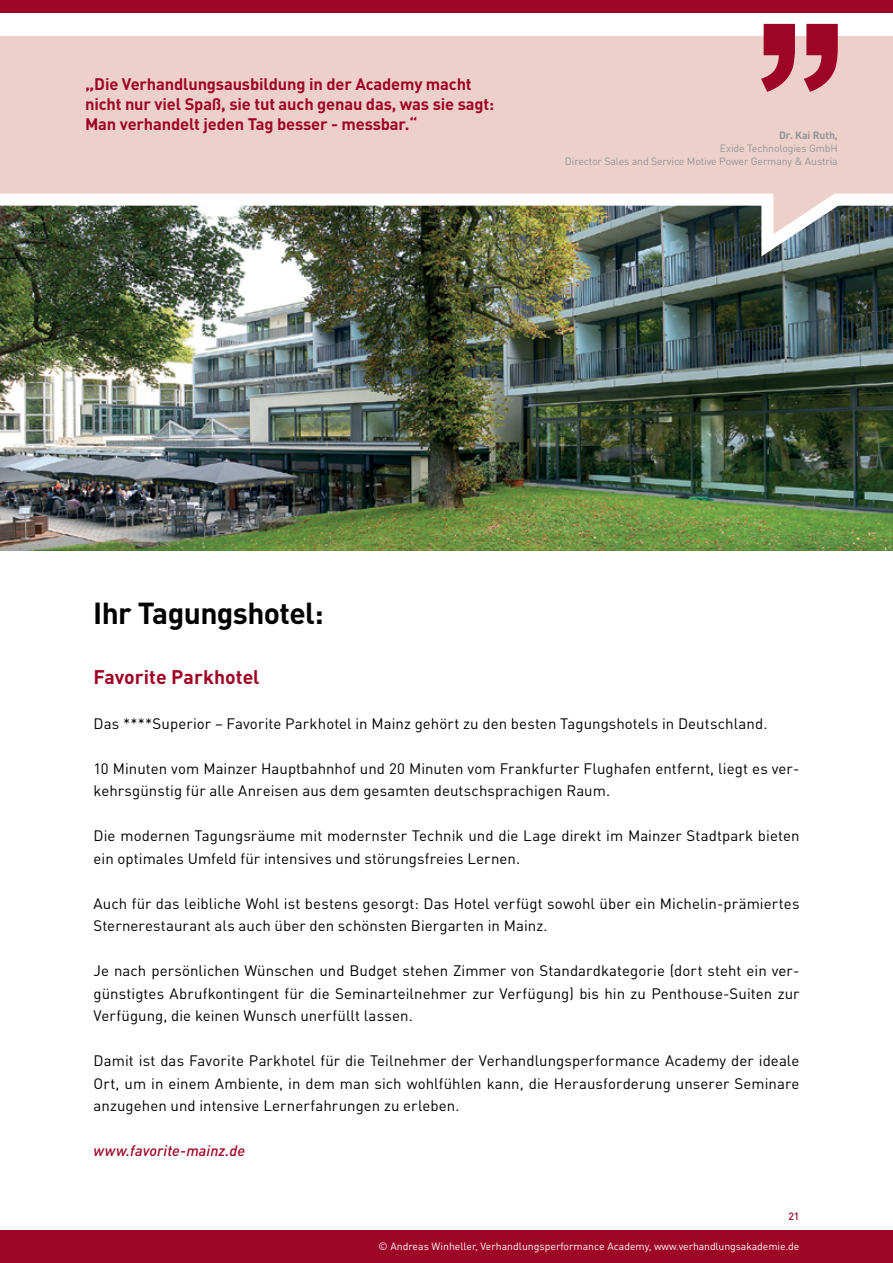
<style>
.page{position:relative;width:893px;height:1263px;background:#fff}
.page>*{position:absolute;margin:0;border:0;box-sizing:border-box;transform-origin:0 0}
.t1{font:700 30px "DINOT";letter-spacing:-.02em;color:#000}
.t2{font:700 19.5px "DINOT";color:#9e0425}
.t3{font:700 16.5px/19.8px "DINOT";letter-spacing:-.01em;color:#9e0425}
.t4{font:15px/22.5px "DINOT";letter-spacing:.005em;color:#000}
.t5{font:italic 500 15px "DINOT";letter-spacing:.005em;color:#9e0425}
.t6{font:10.5px "DINOT";color:#fff}
.t7{font:10.5px/12.6px "DINOT";letter-spacing:-.01em;color:#939598;text-align:right}
.t8{font:700 10.5px "DINOT";letter-spacing:-.01em;color:#939598}
.t9{font:500 10.5px "DINOT";color:#9e0425}
.s1{font-size:19.5px}
</style>
<div class="page">
<div style="left:0;top:1230px;width:893px;height:33px;background:#9e0425"></div>
<img style="left:0;top:267px;width:893px;height:284px">
<img style="left:0;top:36px;width:893px;height:231px">
<div style="left:0;top:0;width:893px;height:13px;background:#9e0425"></div>
<svg style="left:761px;top:24px;width:77px;height:68px;background:#bd5567"></svg>
<p class="t3" style="left:85px;top:73px;width:411px"><span class="s1">„</span>Die Verhandlungsausbildung in der Academy macht nicht nur viel Spaß, sie tut auch genau das, was sie sagt:<br>Man verhandelt jeden Tag besser - messbar.“</p>
<p class="t8" style="left:779px;top:129px;width:60px">Dr. Kai Ruth,</p>
<p class="t7" style="left:565px;top:142px;width:274px">Exide Technologies GmbH<br>Director Sales and Service Motive Power Germany &amp; Austria</p>
<h1 class="t1" style="left:93px;top:592px;width:232px">Ihr Tagungshotel:</h1>
<h2 class="t2" style="left:94px;top:663px;width:168px">Favorite Parkhotel</h2>
<p class="t4" style="left:94px;top:711px;width:675px">Das ****Superior – Favorite Parkhotel in Mainz gehört zu den besten Tagungshotels in Deutschland.</p>
<p class="t4" style="left:94px;top:756px;width:707px">10 Minuten vom Mainzer Hauptbahnhof und 20 Minuten vom Frankfurter Flughafen entfernt, liegt es ver&shy;kehrsgünstig für alle Anreisen aus dem gesamten deutschsprachigen Raum.</p>
<p class="t4" style="left:94px;top:824px;width:707px">Die modernen Tagungsräume mit modernster Technik und die Lage direkt im Mainzer Stadtpark bieten ein optimales U mfeld für intensives und störungsfreies Lernen.</p>
<p class="t4" style="left:94px;top:891px;width:707px">Auch für das leibliche Wohl ist bestens gesorgt: Das Hotel verfügt sowohl über ein Michelin-prämiertes<br>Sternerestaurant als auch über den schönsten Biergarten in Mainz.</p>
<p class="t4" style="left:94px;top:959px;width:707px;text-align:justify">Je nach persönlichen Wünschen und Budget stehen Zimmer von Standardkategorie (dort steht ein ver&shy;günstigtes Abrufkontingent für die Seminarteilnehmer zur Verfügung) bis hin zu Penthouse-Suiten zur Verfügung, die keinen Wunsch unerfüllt lassen.</p>
<p class="t4" style="left:94px;top:1049px;width:707px;text-align:justify">Damit ist das Favorite Parkhotel für die Teilnehmer der Verhandlungsperformance Academy der ideale Ort, um in einem Ambiente, in dem man sich wohlfühlen kann, die Herausforderung unserer Seminare anzugehen und intensive Lernerfahrungen zu erleben.</p>
<p class="t5" style="left:94px;top:1140px;width:153px">www.favorite-mainz.de</p>
<p class="t9" style="left:788px;top:1209px;width:13px">21</p>
<p class="t6" style="left:379px;top:1238px;width:422px">© Andreas Winheller, Verhandlungsperformance Academy, www.verhandlungsakademie.de</p>
</div>
